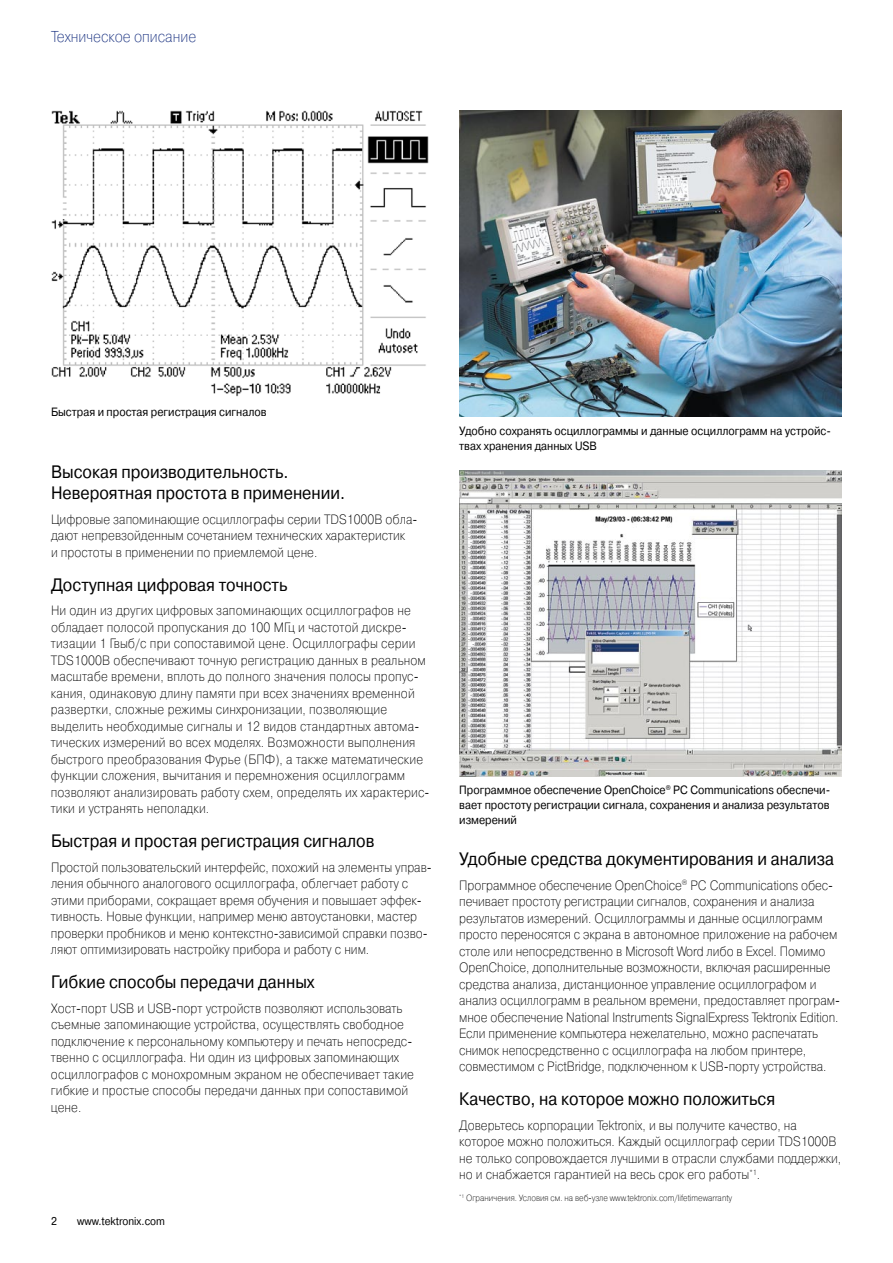
<style>
.page{position:relative;width:893px;height:1263px;background:#fff}
.page>*{position:absolute;margin:0;border:0;box-sizing:border-box;transform-origin:0 0}
.t1{font:18px/21px "Pragmatica C";color:#000;scale:.9 1}
.t2{font:15.75px "Pragmatica Light C";color:#1a3281;scale:.9 1}
.t3{font:13.5px/16.5px "Pragmatica Light C";color:#000;scale:.9 1}
.t4{font:12px/15px "Pragmatica C";color:#000;scale:.9 1}
.t5{font:11.25px "Pragmatica C";color:#000;scale:.9 1}
.t6{font:9px "Pragmatica Light C";color:#000;scale:.9 1}
</style>
<div class="page">
<img style="left:51px;top:111px;width:378px;height:286px">
<img style="left:459px;top:111px;width:383px;height:306px">
<img style="left:459px;top:470px;width:383px;height:306px">
<p class="t2" style="left:51px;top:28px;width:163px">Техническое описание</p>
<p class="t4" style="left:51px;top:405px;width:241px">Быстрая и простая регистрация сигналов</p>
<h1 class="t1" style="left:51px;top:462px;width:328px">Высокая производительность.<br>Невероятная простота в применении.</h1>
<p class="t3" style="left:51px;top:511px;width:409px">Цифровые запоминающие осциллографы серии TDS1000B обла&shy;дают непревзойденным сочетанием технических характеристик<br>и простоты в применении по приемлемой цене.</p>
<h1 class="t1" style="left:51px;top:574px;width:264px">Доступная цифровая точность</h1>
<p class="t3" style="left:51px;top:602px;width:422px">Ни один из других цифровых запоминающих осциллографов не обладает полосой пропускания до 100 МГц и частотой дискре&shy;тизации 1 Гвыб/с при сопоставимой цене. Осциллографы серии TDS1000B обеспечивают точную регистрацию данных в реальном масштабе времени, вплоть до полного значения полосы пропус&shy;кания, одинаковую длину памяти при всех значениях временной развертки, сложные режимы синхронизации, позволяющие выделить необходимые сигналы и 12 видов стандартных автома&shy;тических измерений во всех моделях. Возможности выполнения быстрого преобразования Фурье (БПФ), а также математические функции сложения, вычитания и перемножения осциллограмм позволяют анализировать работу схем, определять их характерис&shy;тики и устранять неполадки.</p>
<h1 class="t1" style="left:51px;top:831px;width:361px">Быстрая и простая регистрация сигналов</h1>
<p class="t3" style="left:51px;top:859px;width:425px">Простой пользовательский интерфейс, похожий на элементы управ&shy;ления обычного аналогового осциллографа, облегчает работу с этими приборами, сокращает время обучения и повышает эффек&shy;тивность. Новые функции, например меню автоустановки, мастер проверки пробников и меню контекстно-зависимой справки позво&shy;ляют оптимизировать настройку прибора и работу с ним.</p>
<h1 class="t1" style="left:51px;top:972px;width:295px">Гибкие способы передачи данных</h1>
<p class="t3" style="left:51px;top:1000px;width:405px">Хост-порт USB и USB-порт устройств позволяют использовать съемные запоминающие устройства, осуществлять свободное подключение к персональному компьютеру и печать непосредс&shy;твенно с осциллографа. Ни один из цифровых запоминающих осциллографов с монохромным экраном не обеспечивает такие гибкие и простые способы передачи данных при сопоставимой цене.</p>
<p class="t5" style="left:51px;top:1215px;width:8px">2</p>
<p class="t5" style="left:77px;top:1215px;width:99px">www.tektronix.com</p>
<p class="t4" style="left:459px;top:423px;width:414px">Удобно сохранять осциллограммы и данные осциллограмм на устройс&shy;твах хранения данных USB</p>
<p class="t4" style="left:459px;top:783px;width:414px;text-align:justify">Программное обеспечение OpenChoice<sup>®</sup> PC Communications обеспечи&shy;вает простоту регистрации сигнала, сохранения и анализа результатов измерений</p>
<h1 class="t1" style="left:459px;top:849px;width:418px">Удобные средства документирования и анализа</h1>
<p class="t3" style="left:459px;top:877px;width:425px">Программное обеспечение OpenChoice<sup>®</sup> PC Communications обес&shy;печивает простоту регистрации сигналов, сохранения и анализа результатов измерений. Осциллограммы и данные осциллограмм просто переносятся с экрана в автономное приложение на рабочем столе или непосредственно в Microsoft Word либо в Excel. Помимо OpenChoice, дополнительные возможности, включая расширенные средства анализа, дистанционное управление осциллографом и анализ осциллограмм в реальном времени, предоставляет програм&shy;мное обеспечение National Instruments SignalExpress Tektronix Edition.<br>Если применение компьютера нежелательно, можно распечатать снимок непосредственно с осциллографа на любом принтере, совместимом с PictBridge, подключенном к USB-порту устройства.</p>
<h1 class="t1" style="left:459px;top:1089px;width:352px">Качество, на которое можно положиться</h1>
<p class="t3" style="left:459px;top:1117px;width:426px">Доверьтесь корпорации Tektronix, и вы получите качество, на которое можно положиться. Каждый осциллограф серии TDS1000B не только сопровождается лучшими в отрасли службами поддержки, но и снабжается гарантией на весь срок его работы<sup>*1</sup>.</p>
<p class="t6" style="left:459px;top:1192px;width:305px"><sup>*1</sup> Ограничения. Условия см. на веб-узле www.tektronix.com/lifetimewarranty</p>
</div>
